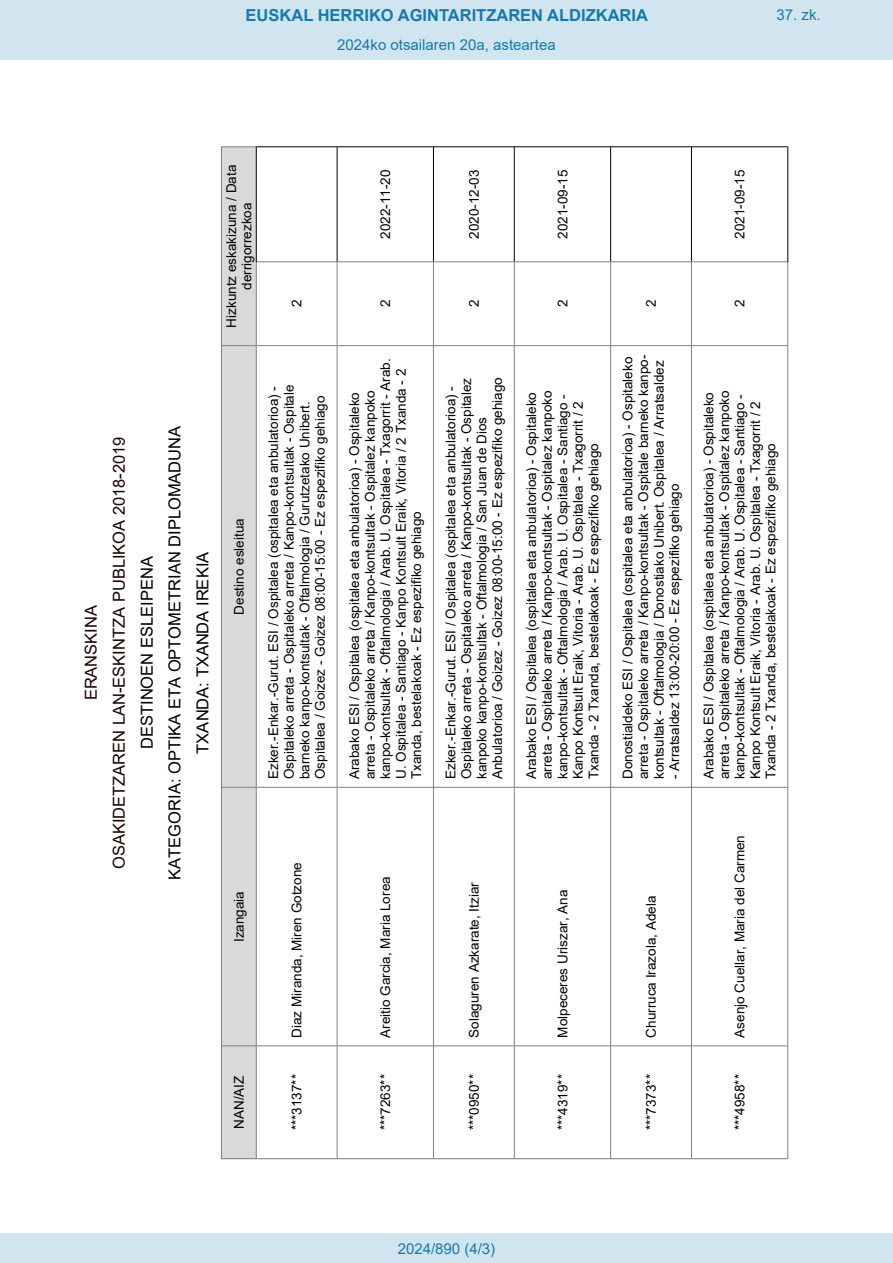
<style>
.page{position:relative;width:893px;height:1263px;background:#fff}
.page>*{position:absolute;margin:0;border:0;box-sizing:border-box;transform-origin:0 0}
.t1{font:16.5px/27.9px "Arial";color:#000;text-align:center}
.t2{font:700 16.5px "Arial";color:#1879ad}
.Paginacion_Centro{font:15px "Arial";color:#1879ad}
.t3{font:13.5px/15.5px "Arial";color:#000}
.s1{color:#1f0000}
</style>
<div class="page">
<div style="left:222px;top:1046px;width:34px;height:112px;background:#d9d9d9"></div>
<div style="left:222px;top:788px;width:34px;height:257px;background:#d9d9d9"></div>
<div style="left:222px;top:346px;width:34px;height:441px;background:#d9d9d9"></div>
<div style="left:222px;top:147px;width:34px;height:198px;background:#d9d9d9"></div>
<hr style="left:222px;top:1158px;width:565px;height:1px;background:#808080">
<hr style="left:222px;top:1045px;width:34px;height:1px;background:#808080">
<hr style="left:257px;top:1045px;width:80px;height:1px;background:#808080">
<hr style="left:337px;top:1045px;width:96px;height:1px;background:#808080">
<hr style="left:434px;top:1045px;width:80px;height:1px;background:#808080">
<hr style="left:515px;top:1045px;width:95px;height:1px;background:#808080">
<hr style="left:611px;top:1045px;width:80px;height:1px;background:#808080">
<hr style="left:692px;top:1045px;width:95px;height:1px;background:#808080">
<hr style="left:222px;top:787px;width:34px;height:1px;background:#808080">
<hr style="left:257px;top:787px;width:80px;height:1px;background:#808080">
<hr style="left:337px;top:787px;width:96px;height:1px;background:#808080">
<hr style="left:434px;top:787px;width:80px;height:1px;background:#808080">
<hr style="left:515px;top:787px;width:95px;height:1px;background:#808080">
<hr style="left:611px;top:787px;width:80px;height:1px;background:#808080">
<hr style="left:692px;top:787px;width:95px;height:1px;background:#808080">
<hr style="left:222px;top:345px;width:34px;height:1px;background:#808080">
<hr style="left:257px;top:345px;width:80px;height:1px;background:#808080">
<hr style="left:337px;top:345px;width:96px;height:1px;background:#808080">
<hr style="left:434px;top:345px;width:80px;height:1px;background:#808080">
<hr style="left:515px;top:345px;width:95px;height:1px;background:#808080">
<hr style="left:611px;top:345px;width:80px;height:1px;background:#808080">
<hr style="left:692px;top:345px;width:95px;height:1px;background:#808080">
<hr style="left:222px;top:146px;width:34px;height:1px;background:#808080">
<hr style="left:257px;top:146px;width:530px;height:1px;background:#000">
<hr style="left:257px;top:261px;width:530px;height:1px;background:#808080">
<hr style="left:221px;top:146px;width:1px;height:1013px;background:#808080">
<hr style="left:256px;top:261px;width:1px;height:897px;background:#808080">
<hr style="left:256px;top:146px;width:1px;height:116px;background:#000">
<hr style="left:337px;top:262px;width:1px;height:896px;background:#808080">
<hr style="left:337px;top:147px;width:1px;height:114px;background:#000">
<hr style="left:433px;top:262px;width:1px;height:896px;background:#808080">
<hr style="left:433px;top:147px;width:1px;height:114px;background:#000">
<hr style="left:514px;top:262px;width:1px;height:896px;background:#808080">
<hr style="left:514px;top:147px;width:1px;height:114px;background:#000">
<hr style="left:610px;top:262px;width:1px;height:896px;background:#808080">
<hr style="left:610px;top:147px;width:1px;height:114px;background:#000">
<hr style="left:691px;top:262px;width:1px;height:896px;background:#808080">
<hr style="left:691px;top:147px;width:1px;height:114px;background:#000">
<hr style="left:787px;top:261px;width:1px;height:898px;background:#808080">
<hr style="left:787px;top:146px;width:1px;height:116px;background:#000">
<div style="left:0;top:0;width:893px;height:60px;background:#d0e5f0"></div>
<div style="left:0;top:1233px;width:893px;height:30px;background:#d0e5f0"></div>
<p class="t2" style="left:246px;top:3px;width:404px">EUSKAL HERRIKO AGINTARITZAREN ALDIZKARIA</p>
<p class="Paginacion_Centro" style="left:776px;top:5px;width:46px">37. zk.</p>
<p class="Paginacion_Centro" style="left:337px;top:35px;width:220px">2024ko otsailaren 20a, asteartea</p>
<p class="t3" style="left:223px;top:328px;width:164px;text-align:center;rotate:-90deg">Hizkuntz eskakizuna <span class="s1">/</span> Data derrigorrezkoa</p>
<p class="t3" style="left:289px;top:307px;width:9px;rotate:-90deg">2</p>
<p class="t1" style="left:77px;top:880px;width:455px;rotate:-90deg"><span class="s1">ERANSKINA<br>OSAKIDETZAREN LAN-ESKINTZA PUBLIKOA 2018-2019<br></span>DESTINOEN ESLEIPENA<br>KATEGORIA: OPTIKA ETA OPTOMETRIAN DIPLOMADUNA<br>TXANDA: TXANDA IREKIA</p>
<p class="t3" style="left:231px;top:614px;width:98px;rotate:-90deg">Destino esleitua</p>
<p class="t3" style="left:266px;top:779px;width:396px;rotate:-90deg">Ezker.-Enkar.-Gurut. ESI / Ospitalea (ospitalea eta anbulatorioa) - Ospitaleko arreta - Ospitaleko arreta / Kanpo-kontsultak - Ospitale barneko kanpo-kontsultak - Oftalmologia / Gurutzetako Unibert.<br>Ospitalea / Goizez - Goizez 08:00-15:00 - Ez espezifiko gehiago</p>
<p class="t3" style="left:231px;top:942px;width:53px;rotate:-90deg">Izangaia</p>
<p class="t3" style="left:231px;top:1129px;width:55px;rotate:-90deg">NAN/AIZ</p>
<p class="t3" style="left:289px;top:1038px;width:177px;rotate:-90deg">Diaz Miranda, Miren Gotzone</p>
<p class="t3" style="left:289px;top:1130px;width:58px;rotate:-90deg">***3137**</p>
<p class="t3" style="left:378px;top:239px;width:71px;rotate:-90deg">2022-11-20</p>
<p class="t3" style="left:466px;top:239px;width:71px;rotate:-90deg">2020-12-03</p>
<p class="t3" style="left:555px;top:239px;width:71px;rotate:-90deg">2021-09-15</p>
<p class="t3" style="left:732px;top:239px;width:71px;rotate:-90deg">2021-09-15</p>
<p class="t3" style="left:378px;top:307px;width:9px;rotate:-90deg">2</p>
<p class="t3" style="left:347px;top:779px;width:422px;rotate:-90deg">Arabako ESI / Ospitalea (ospitalea eta anbulatorioa) - Ospitaleko arreta - Ospitaleko arreta / Kanpo-kontsultak - Ospitalez kanpoko kanpo-kontsultak - Oftalmologia / Arab. U. Ospitalea - Txagorrit - Arab.<br>U. Ospitalea - Santiago - Kanpo Kontsult Eraik, Vitoria / 2 Txanda - 2<br>Txanda, bestelakoak - Ez espezifiko gehiago</p>
<p class="t3" style="left:466px;top:307px;width:9px;rotate:-90deg">2</p>
<p class="t3" style="left:443px;top:779px;width:404px;rotate:-90deg">Ezker.-Enkar.-Gurut. ESI / Ospitalea (ospitalea eta anbulatorioa) - Ospitaleko arreta - Ospitaleko arreta / Kanpo-kontsultak - Ospitalez kanpoko kanpo-kontsultak - Oftalmologia / San Juan de Dios Anbulatorioa / Goizez - Goizez 08:00-15:00 - Ez espezifiko gehiago</p>
<p class="t3" style="left:555px;top:307px;width:9px;rotate:-90deg">2</p>
<p class="t3" style="left:524px;top:779px;width:390px;rotate:-90deg">Arabako ESI / Ospitalea (ospitalea eta anbulatorioa) - Ospitaleko arreta - Ospitaleko arreta / Kanpo-kontsultak - Ospitalez kanpoko kanpo-kontsultak - Oftalmologia / Arab. U. Ospitalea - Santiago - Kanpo Kontsult Eraik, Vitoria - Arab. U. Ospitalea - Txagorrit / 2<br>Txanda - 2 Txanda, bestelakoak - Ez espezifiko gehiago</p>
<p class="t3" style="left:643px;top:307px;width:9px;rotate:-90deg">2</p>
<p class="t3" style="left:620px;top:779px;width:426px;rotate:-90deg">Donostialdeko ESI / Ospitalea (ospitalea eta anbulatorioa) - Ospitaleko arreta - Ospitaleko arreta / Kanpo-kontsultak - Ospitale barneko kanpo&shy;kontsultak - Oftalmologia / Donostiako Unibert. Ospitalea / Arratsaldez</p>
<p class="t3" style="left:667px;top:779px;width:297px;rotate:-90deg">- Arratsaldez 13:00-20:00 - Ez espezifiko gehiago</p>
<p class="t3" style="left:732px;top:307px;width:9px;rotate:-90deg">2</p>
<p class="t3" style="left:701px;top:779px;width:390px;rotate:-90deg">Arabako ESI / Ospitalea (ospitalea eta anbulatorioa) - Ospitaleko arreta - Ospitaleko arreta / Kanpo-kontsultak - Ospitalez kanpoko kanpo-kontsultak - Oftalmologia / Arab. U. Ospitalea - Santiago - Kanpo Kontsult Eraik, Vitoria - Arab. U. Ospitalea - Txagorrit / 2<br>Txanda - 2 Txanda, bestelakoak - Ez espezifiko gehiago</p>
<p class="t3" style="left:378px;top:1038px;width:163px;rotate:-90deg">Areitio Garcia, Maria Lorea</p>
<p class="t3" style="left:378px;top:1130px;width:58px;rotate:-90deg">***7263**</p>
<p class="t3" style="left:466px;top:1038px;width:157px;rotate:-90deg">Solaguren Azkarate, Itziar</p>
<p class="t3" style="left:466px;top:1130px;width:58px;rotate:-90deg">***0950**</p>
<p class="t3" style="left:555px;top:1038px;width:149px;rotate:-90deg">Molpeceres Uriszar, Ana</p>
<p class="t3" style="left:555px;top:1130px;width:58px;rotate:-90deg">***4319**</p>
<p class="t3" style="left:643px;top:1038px;width:143px;rotate:-90deg">Churruca Irazola, Adela</p>
<p class="t3" style="left:643px;top:1130px;width:58px;rotate:-90deg">***7373**</p>
<p class="t3" style="left:732px;top:1038px;width:204px;rotate:-90deg">Asenjo Cuellar, Maria del Carmen</p>
<p class="t3" style="left:732px;top:1130px;width:58px;rotate:-90deg">***4958**</p>
<p class="Paginacion_Centro" style="left:398px;top:1238px;width:99px">2024/890 (4/3)</p>
</div>
